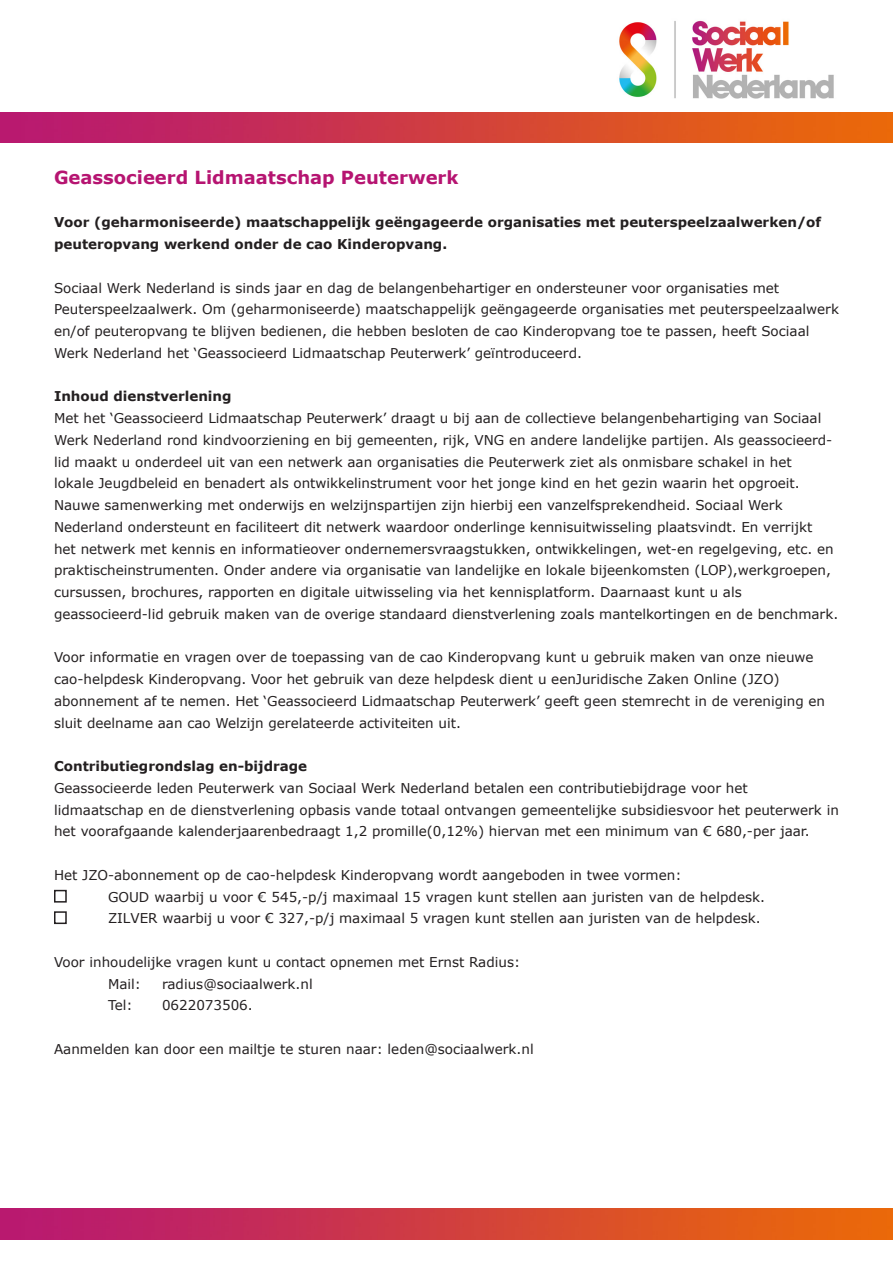
<style>
.page{position:relative;width:893px;height:1263px;background:#fff}
.page>*{position:absolute;margin:0;border:0;box-sizing:border-box;transform-origin:0 0}
.t1{font:700 18px "Verdana";color:#b61471}
.t2{font:13.5px/21.8px "Verdana";color:#231f20}
.t3{font:700 13.5px/21.8px "Verdana";color:#231f20}
.s1{font-weight:700}
</style>
<div class="page">
<img style="left:619px;top:20px;width:215px;height:78px">
<img style="left:0;top:1209px;width:893px;height:31px">
<img style="left:0;top:112px;width:893px;height:31px">
<div style="left:54px;top:890px;width:13px;height:12px;border:2px solid #231f20"></div>
<div style="left:54px;top:911px;width:13px;height:13px;border:2px solid #231f20"></div>
<p class="t1" style="left:54px;top:165px;width:406px">Geassocieerd Lidmaatschap Peuterwerk</p>
<p class="t3" style="left:54px;top:211px;width:769px">Voor (geharmoniseerde) maatschappelijk geëngageerde organisaties met peuterspeelzaalwerken/of peuteropvang werkend onder de cao Kinderopvang.</p>
<p class="t2" style="left:54px;top:277px;width:786px">Sociaal Werk Nederland is sinds jaar en dag de belangenbehartiger en ondersteuner voor organisaties met Peuterspeelzaalwerk. Om (geharmoniseerde) maatschappelijk geëngageerde organisaties met peuterspeelzaalwerk en/of peuteropvang te blijven bedienen, die hebben besloten de cao Kinderopvang toe te passen, heeft Sociaal Werk Nederland het ‘Geassocieerd Lidmaatschap Peuterwerk’ geïntroduceerd.</p>
<p class="t2" style="left:54px;top:385px;width:786px"><span class="s1">Inhoud dienstverlening<br></span>Met het ‘Geassocieerd Lidmaatschap Peuterwerk’ draagt u bij aan de collectieve belangenbehartiging van Sociaal Werk Nederland rond kindvoorziening en bij gemeenten, rijk, VNG en andere landelijke partijen. Als geassocieerd&shy;lid maakt u onderdeel uit van een netwerk aan organisaties die Peuterwerk ziet als onmisbare schakel in het<br>lokale Jeugdbeleid en benadert als ontwikkelinstrument voor het jonge kind en het gezin waarin het opgroeit.<br>Nauwe samenwerking met onderwijs en welzijnspartijen zijn hierbij een vanzelfsprekendheid. Sociaal Werk Nederland ondersteunt en faciliteert dit netwerk waardoor onderlinge kennisuitwisseling plaatsvindt. En verrijkt<br>het netwerk met kennis en informatieover ondernemersvraagstukken, ontwikkelingen, wet-en regelgeving, etc. en praktischeinstrumenten. Onder andere via organisatie van landelijke en lokale bijeenkomsten (LOP),werkgroepen, cursussen, brochures, rapporten en digitale uitwisseling via het kennisplatform. Daarnaast kunt u als geassocieerd-lid gebruik maken van de overige standaard dienstverlening zoals mantelkortingen en de benchmark.</p>
<p class="t2" style="left:54px;top:646px;width:773px">Voor informatie en vragen over de toepassing van de cao Kinderopvang kunt u gebruik maken van onze nieuwe cao-helpdesk Kinderopvang. Voor het gebruik van deze helpdesk dient u eenJuridische Zaken Online (JZO) abonnement af te nemen. Het ‘Geassocieerd Lidmaatschap Peuterwerk’ geeft geen stemrecht in de vereniging en sluit deelname aan cao Welzijn gerelateerde activiteiten uit.</p>
<p class="t2" style="left:54px;top:755px;width:786px"><span class="s1">Contributiegrondslag en-bijdrage<br></span>Geassocieerde leden Peuterwerk van Sociaal Werk Nederland betalen een contributiebijdrage voor het lidmaatschap en de dienstverlening opbasis vande totaal ontvangen gemeentelijke subsidiesvoor het peuterwerk in het voorafgaande kalenderjaarenbedraagt 1,2 promille(0,12%) hiervan met een minimum van € 680,-per jaar.</p>
<p class="t2" style="left:54px;top:864px;width:629px">Het JZO-abonnement op de cao-helpdesk Kinderopvang wordt aangeboden in twee vormen:</p>
<p class="t2" style="left:108px;top:886px;width:658px">GOUD waarbij u voor € 545,-p/j maximaal 15 vragen kunt stellen aan juristen van de helpdesk.<br>ZILVER waarbij u voor € 327,-p/j maximaal 5 vragen kunt stellen aan juristen van de helpdesk.</p>
<p class="t2" style="left:54px;top:951px;width:468px">Voor inhoudelijke vragen kunt u contact opnemen met Ernst Radius:</p>
<p class="t2" style="left:108px;top:973px;width:35px">Mail:</p>
<p class="t2" style="left:162px;top:973px;width:152px">radius@sociaalwerk.nl</p>
<p class="t2" style="left:108px;top:994px;width:26px">Tel:</p>
<p class="t2" style="left:162px;top:994px;width:92px">0622073506.</p>
<p class="t2" style="left:54px;top:1038px;width:481px">Aanmelden kan door een mailtje te sturen naar: leden@sociaalwerk.nl</p>
</div>
